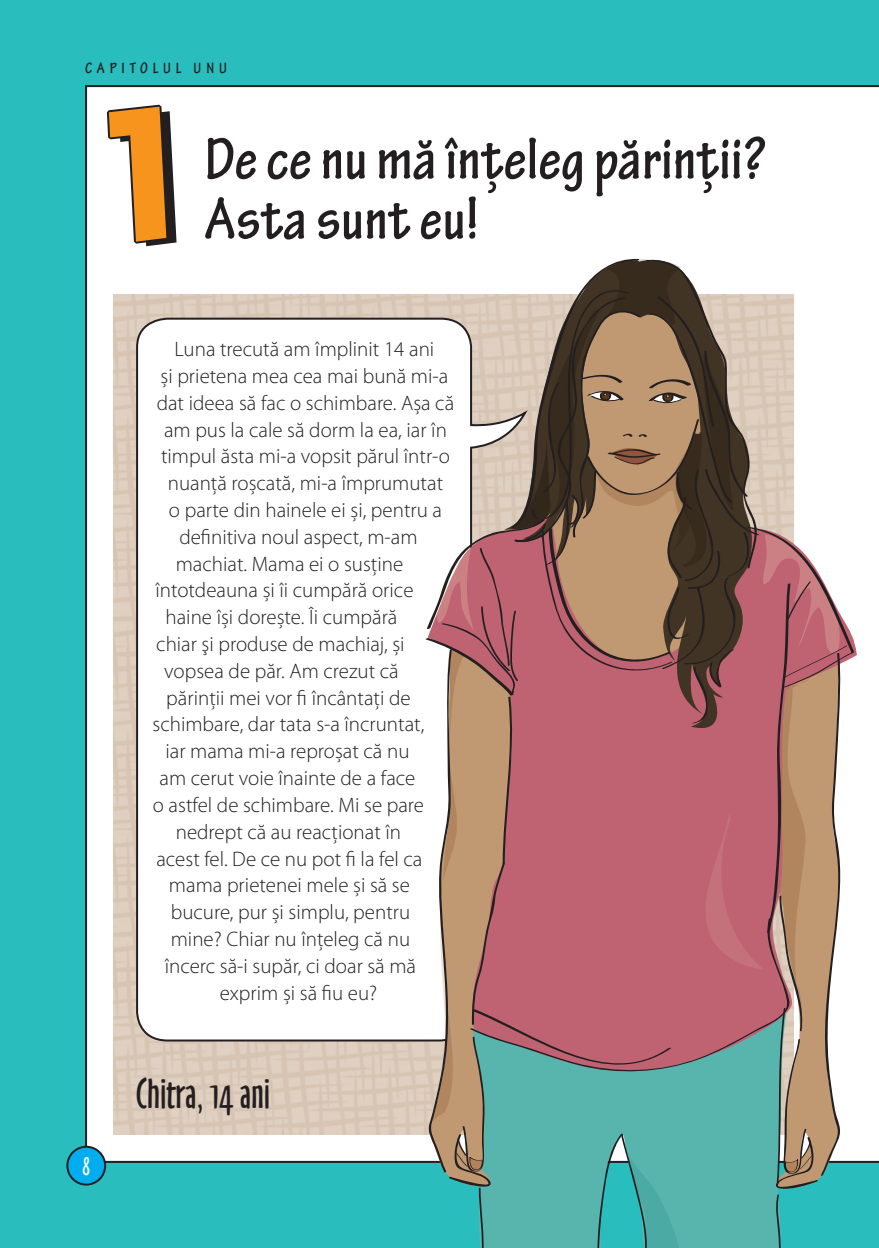
<style>
.page{position:relative;width:879px;height:1248px;background:#fff}
.page>*{position:absolute;margin:0;border:0;box-sizing:border-box;transform-origin:0 0}
._003_Ahead{font:700 condensed 62px/60px "Tekton Pro";color:#231f20}
._004_Kid_s_name{font:39.2px "Oz Handicraft BT";color:#231f20}
.t1{font:24px "Oz Handicraft BT";color:#fff}
._004_Question{font:300 21px "Myriad Pro";color:#231f20}
.t2{font:700 condensed 16px "Tekton Pro";letter-spacing:.3em;color:#231f20}
.t3{font:500 16px "Arta Std";letter-spacing:.3em;color:#231f20}
</style>
<div class="page">
<div style="left:0;top:0;width:879px;height:1247px;background:#29bdbe"></div>
<div style="left:85px;top:85px;width:794px;height:1077px;background:#fff"></div>
<img style="left:113px;top:295px;width:312px;height:839px">
<div style="left:67px;top:1146px;width:38px;height:38px;background:#00aeef;border-radius:50%"></div>
<div style="left:66px;top:1145px;width:40px;height:40px;border:2px solid #231f20;border-radius:50%"></div>
<div style="left:135px;top:316px;width:290px;height:726px;background:#fff"></div>
<svg style="left:425px;top:258px;width:429px;height:989px;background:#a8918b"></svg>
<svg style="left:105px;top:102px;width:66px;height:144px;background:#dddcdc"></svg>
<p class="t3" style="left:101px;top:59px;width:145px">HAPTER ONE</p>
<p class="t2" style="left:85px;top:59px;width:143px">CAPITOLUL UNU</p>
<p class="_003_Ahead" style="left:205px;top:130px;width:562px">De ce nu mă înțeleg părinții?<br>Asta sunt eu!</p>
<p class="_004_Question" style="left:175px;top:336px;width:261px">Luna trecută am împlinit 14 ani</p>
<p class="_004_Question" style="left:161px;top:363px;width:289px">și prietena mea cea mai bună mi‑a</p>
<p class="_004_Question" style="left:157px;top:390px;width:299px">dat ideea să fac o schimbare. Așa că</p>
<p class="_004_Question" style="left:164px;top:417px;width:284px">am pus la cale să dorm la ea, iar în</p>
<p class="_004_Question" style="left:161px;top:443px;width:290px">timpul ăsta mi‑a vopsit părul într‑o</p>
<p class="_004_Question" style="left:168px;top:470px;width:277px">nuanță roșcată, mi‑a împrumutat</p>
<p class="_004_Question" style="left:169px;top:497px;width:274px">o parte din hainele ei și, pentru a</p>
<p class="_004_Question" style="left:179px;top:524px;width:240px">definitiva noul aspect, m‑am</p>
<p class="_004_Question" style="left:176px;top:551px;width:229px">machiat. Mama ei o susține</p>
<p class="_004_Question" style="left:155px;top:577px;width:260px">întotdeauna și îi cumpără orice</p>
<p class="_004_Question" style="left:165px;top:604px;width:233px">haine își dorește. Îi cumpără</p>
<p class="_004_Question" style="left:156px;top:631px;width:250px">chiar şi produse de machiaj, și</p>
<p class="_004_Question" style="left:164px;top:658px;width:236px">vopsea de păr. Am crezut că</p>
<p class="_004_Question" style="left:166px;top:685px;width:246px">părinții mei vor fi încântați de</p>
<p class="_004_Question" style="left:153px;top:711px;width:273px">schimbare, dar tata s‑a încruntat,</p>
<p class="_004_Question" style="left:165px;top:738px;width:245px">iar mama mi‑a reproșat că nu</p>
<p class="_004_Question" style="left:159px;top:765px;width:257px">am cerut voie înainte de a face</p>
<p class="_004_Question" style="left:153px;top:792px;width:273px">o astfel de schimbare. Mi se pare</p>
<p class="_004_Question" style="left:176px;top:819px;width:227px">nedrept că au reacționat în</p>
<p class="_004_Question" style="left:156px;top:845px;width:268px">acest fel. De ce nu pot fi la fel ca</p>
<p class="_004_Question" style="left:169px;top:872px;width:242px">mama prietenei mele și să se</p>
<p class="_004_Question" style="left:171px;top:899px;width:241px">bucure, pur și simplu, pentru</p>
<p class="_004_Question" style="left:171px;top:926px;width:241px">mine? Chiar nu înțeleg că nu</p>
<p class="_004_Question" style="left:165px;top:953px;width:253px">încerc să‑i supăr, ci doar să mă</p>
<p class="_004_Question" style="left:220px;top:979px;width:159px">exprim și să fiu eu?</p>
<p class="t1" style="left:83px;top:1151px;width:9px">8</p>
<p class="_004_Kid_s_name" style="left:136px;top:1070px;width:136px">Chitra, 14 ani</p>
</div>
